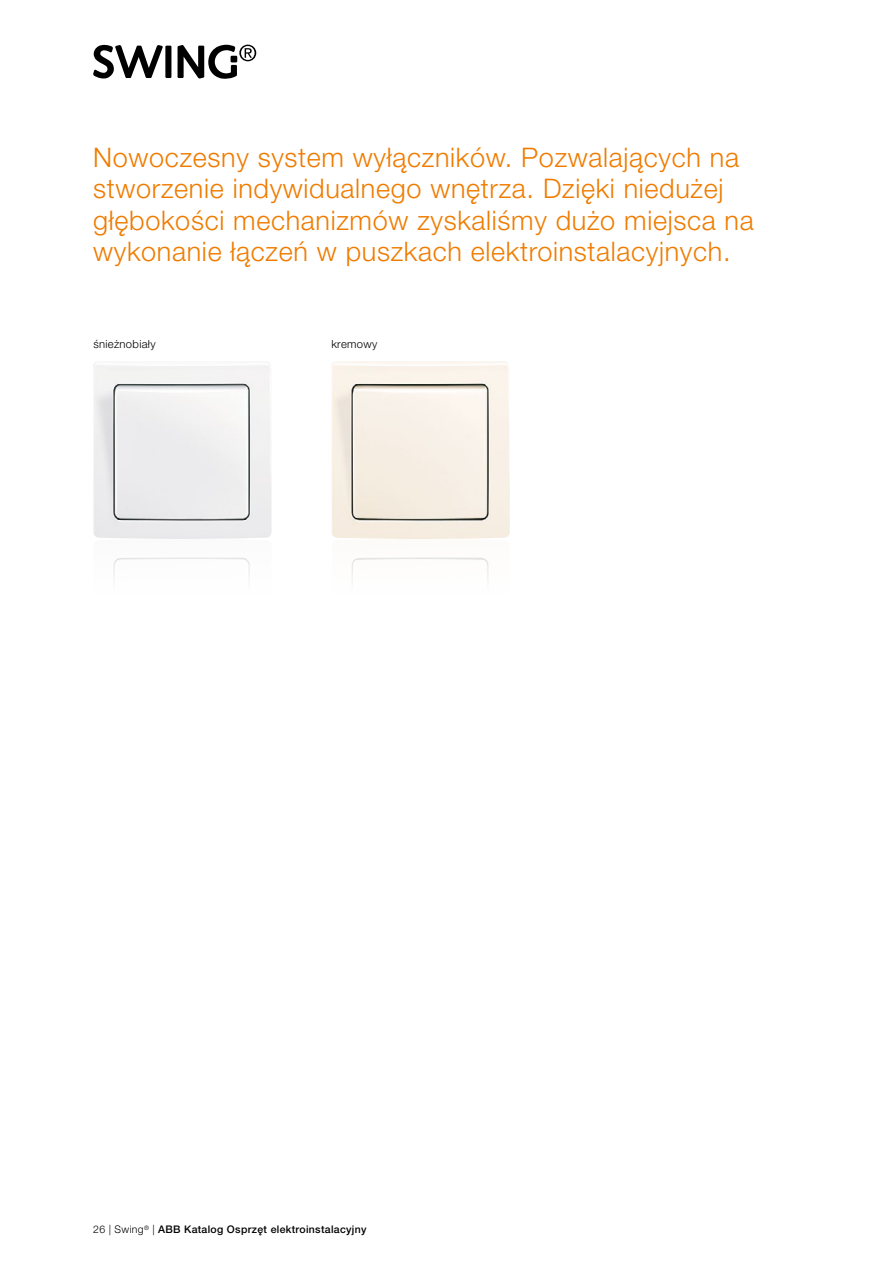
<style>
.page{position:relative;width:893px;height:1263px;background:#fff}
.page>*{position:absolute;margin:0;border:0;box-sizing:border-box;transform-origin:0 0}
.t1{font:300 27px/31.5px "Helvetica Neue CE";letter-spacing:.025em;color:#ef7c00}
.Normální{font:300 11.25px "Helvetica Neue CE";letter-spacing:.03em;color:#000}
.t2{font:500 10.5px "Helvetica Neue CE";letter-spacing:.03em;color:#000}
.s1{font-weight:300}
</style>
<div class="page">
<img style="left:331px;top:361px;width:179px;height:220px">
<img style="left:93px;top:362px;width:179px;height:216px">
<svg style="left:93px;top:45px;width:163px;height:34px"></svg>
<p class="t1" style="left:93px;top:142px;width:662px">Nowoczesny system wyłączników. Pozwalających na stworzenie indywidualnego wnętrza. Dzięki niedużej głębokości mechanizmów zyskaliśmy dużo miejsca na wykonanie łączeń w puszkach elektroinstalacyjnych.</p>
<p class="Normální" style="left:93px;top:337px;width:64px">śnieżnobiały</p>
<p class="Normální" style="left:331px;top:337px;width:48px">kremowy</p>
<p class="t2" style="left:93px;top:1223px;width:275px"><span class="s1">26 | Swing</span><sup>®</sup> <span class="s1">|</span> ABB Katalog Osprzęt elektroinstalacyjny</p>
</div>
